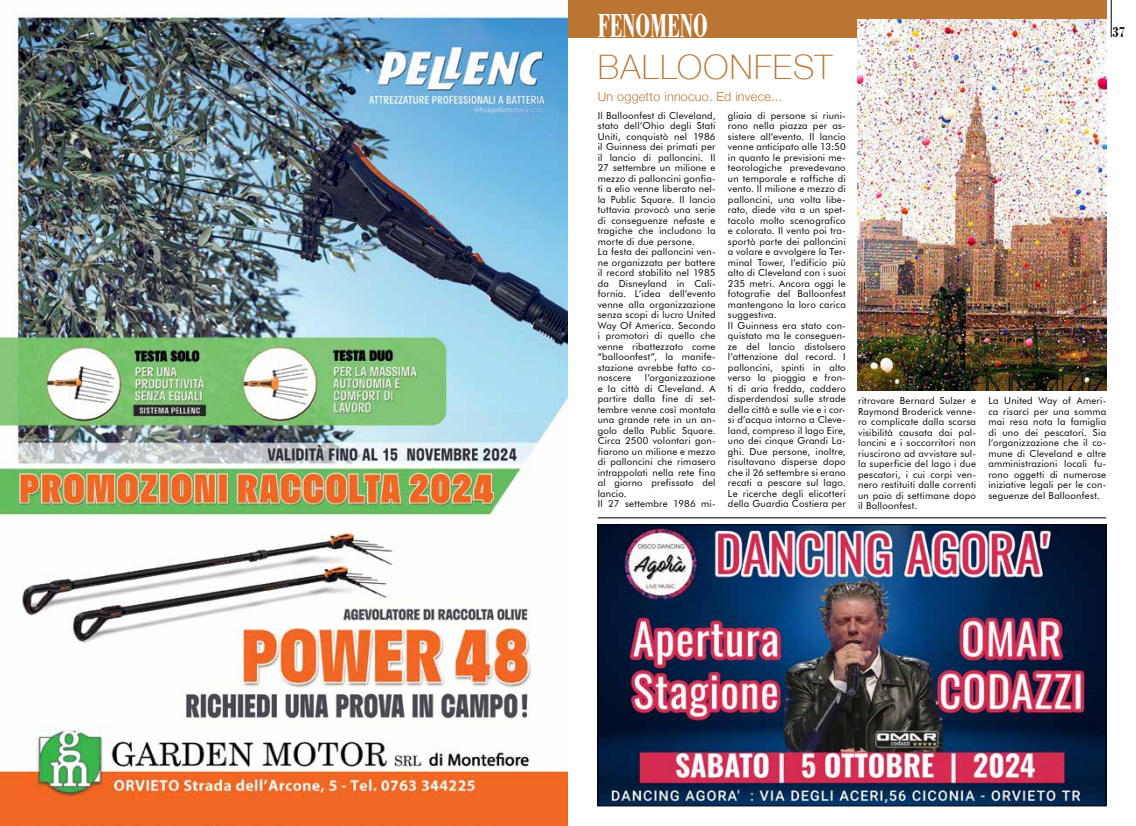
<style>
.page{position:relative;width:1136px;height:826px;background:#fff}
.page>*{position:absolute;margin:0;border:0;box-sizing:border-box;transform-origin:0 0}
.t1{font:700 condensed 35px "Bodoni BT";color:#fff;scale:.77 1}
.t2{font:100 33.77px "Helvetica Neue";letter-spacing:.04em;color:#ba7532}
.t3{font:700 condensed 15.75px "Bodoni BT";color:#000}
.t4{font:300 12.51px "Helvetica Neue";letter-spacing:.02em;color:#ba7532}
.t5{font:9.62px/10.5px "Futura BT";letter-spacing:.02em;color:#000}
</style>
<div class="page">
<hr style="left:1111px;top:0;width:1px;height:37px;background:#000">
<div style="left:568px;top:0;width:538px;height:37px;background:#ba7532"></div>
<img style="left:0;top:13px;width:568px;height:813px">
<hr style="left:598px;top:518px;width:508px;height:1px;background:#000">
<img style="left:600px;top:526px;width:504px;height:278px">
<div style="left:598px;top:524px;width:508px;height:282px;border:1px solid #000"></div>
<img style="left:858px;top:20px;width:248px;height:370px">
<h1 class="t1" style="left:598px;top:5px;width:144px">FENOMENO</h1>
<h2 class="t2" style="left:598px;top:42px;width:236px">BALLOONFEST</h2>
<h3 class="t4" style="left:598px;top:86px;width:186px">Un oggetto innocuo. Ed invece...</h3>
<p class="t5" style="left:598px;top:110px;width:119px">Il Balloonfest di Cleveland, stato dell’Ohio degli Stati<br>Uniti, conquistò nel 1986 il Guinness dei primati per il lancio di palloncini. Il<br>27 settembre un milione e mezzo di palloncini gonfia&shy;ti a elio venne liberato nel&shy;la Public Square. Il lancio tuttavia provocò una serie di conseguenze nefaste e tragiche che includono la morte di due persone.<br>La festa dei palloncini ven&shy;ne organizzata per battere il record stabilito nel 1985 da Disneyland in Cali&shy;fornia. L’idea dell’evento venne alla organizzazione senza scopi di lucro United<br>Way Of America. Secondo i promotori di quello che venne ribattezzato come “balloonfest”, la manife&shy;stazione avrebbe fatto co&shy;noscere</p>
<p class="t5" style="left:598px;top:372px;width:119px;text-indent:47px">l’organizzazione e la città di Cleveland. A partire dalla fine di set&shy;tembre venne così montata una grande rete in un an&shy;golo della Public Square.<br>Circa 2500 volontari gon&shy;fiarono un milione e mezzo di palloncini che rimasero intrappolati nella rete fino al giorno prefissato del lancio.<br>Il 27 settembre 1986 mi-</p>
<p class="t5" style="left:728px;top:110px;width:119px">gliaia di persone si riuni&shy;rono nella piazza per as&shy;sistere all’evento. Il lancio venne anticipato alle 13:50 in quanto le previsioni me&shy;teorologiche prevedevano un temporale e raffiche di vento. Il milione e mezzo di palloncini, una volta libe&shy;rato, diede vita a un spet&shy;tacolo molto scenografico e colorato. Il vento poi tra&shy;sportò parte dei palloncini a volare e avvolgere la Ter&shy;minal Tower, l’edificio più alto di Cleveland con i suoi<br>235 metri. Ancora oggi le fotografie del Balloonfest mantengono la loro carica suggestiva.<br>Il Guinness era stato con&shy;quistato ma le conseguen&shy;ze del lancio distolsero l’attenzione dal record. I palloncini, spinti in alto verso la pioggia e fron&shy;ti di aria fredda, caddero disperdendosi sulle strade della città e sulle vie e i cor&shy;si d’acqua intorno a Cleve&shy;land, compreso il lago Eire, uno dei cinque Grandi La&shy;ghi. Due persone, inoltre, risultavano disperse dopo che il 26 settembre si erano recati a pescare sul lago.<br>Le ricerche degli elicotteri della Guardia Costiera per</p>
<h3 class="t3" style="left:1112px;top:23px;width:14px">37</h3>
<p class="t5" style="left:858px;top:396px;width:119px;text-align:justify">ritrovare Bernard Sulzer e Raymond Broderick venne&shy;ro complicate dalla scarsa visibilità causata dai pal&shy;loncini e i soccorritori non riuscirono ad avvistare sul&shy;la superficie del lago i due pescatori, i cui corpi ven&shy;nero restituiti dalle correnti un paio di settimane dopo il Balloonfest.</p>
<p class="t5" style="left:988px;top:396px;width:119px;text-align:justify">La United Way of Ameri&shy;ca risarcì per una somma mai resa nota la famiglia di uno dei pescatori. Sia l’organizzazione che il co&shy;mune di Cleveland e altre amministrazioni locali fu&shy;rono oggetti di numerose iniziative legali per le con&shy;seguenze del Balloonfest.</p>
</div>
